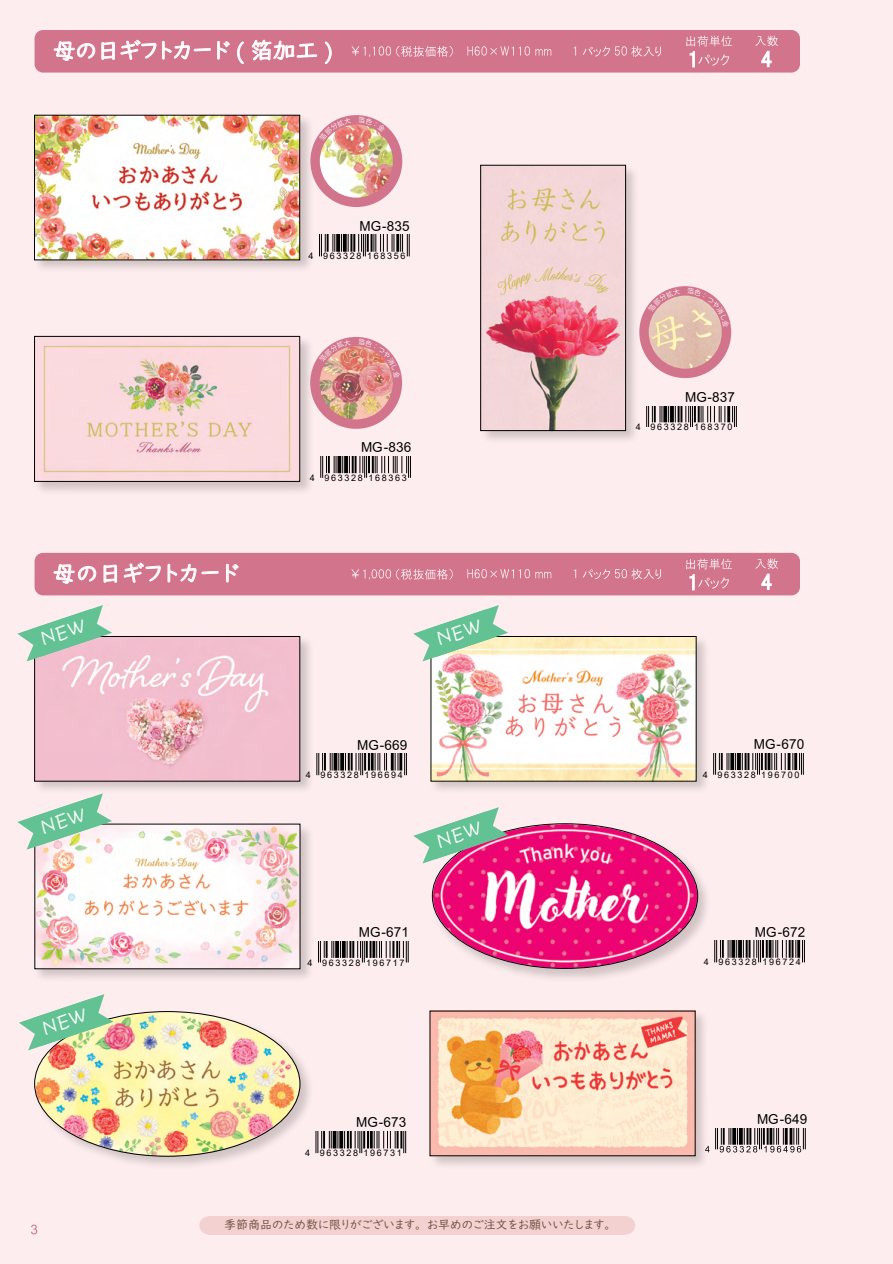
<style>
.page{position:relative;width:893px;height:1264px;background:#fff}
.page>*{position:absolute;margin:0;border:0;box-sizing:border-box;transform-origin:0 0}
.t1{font:22.5px "UD Digi Kyokasho NK R";color:#fff}
.t2{font:22.5px "UD Digi Kyokasho NK R";letter-spacing:.05em;color:#fff}
.t3{font:13.5px "DHHS Gothic W5 WINP RKSJ H";letter-spacing:.025em;color:#000}
.t4{font:12px "UD Digi Kyokasho NK R";color:#765648}
.t5{font:9px "Arial";letter-spacing:.185em;color:#000}
</style>
<div class="page">
<div style="left:0;top:0;width:893px;height:1263px;background:#fdedee"></div>
<svg style="left:31px;top:1224px;width:6px;height:10px"></svg>
<div style="left:35px;top:552px;width:765px;height:43px;background:#d2748c;border-radius:9px"></div>
<svg style="left:351px;top:569px;width:102px;height:10px"></svg>
<svg style="left:467px;top:569px;width:84px;height:9px"></svg>
<svg style="left:583px;top:568px;width:78px;height:11px"></svg>
<svg style="left:686px;top:558px;width:46px;height:33px"></svg>
<svg style="left:755px;top:558px;width:23px;height:32px"></svg>
<img style="left:429px;top:1010px;width:280px;height:155px">
<img style="left:432px;top:1012px;width:261px;height:141px">
<svg style="left:705px;top:1128px;width:101px;height:24px"></svg>
<img style="left:431px;top:823px;width:276px;height:155px">
<img style="left:441px;top:824px;width:120px;height:47px">
<img style="left:34px;top:1011px;width:283px;height:154px">
<img style="left:43px;top:1011px;width:120px;height:47px">
<img style="left:34px;top:823px;width:276px;height:155px">
<img style="left:37px;top:825px;width:261px;height:141px">
<img style="left:34px;top:636px;width:283px;height:154px">
<img style="left:36px;top:638px;width:262px;height:141px">
<div style="left:34px;top:636px;width:266px;height:145px;border:1px solid #000"></div>
<img style="left:430px;top:636px;width:276px;height:154px">
<img style="left:433px;top:638px;width:261px;height:141px">
<div style="left:208px;top:1215px;width:418px;height:19px;background:#f4d1d1"></div>
<div style="left:617px;top:1215px;width:18px;height:19px;background:#f4d1d1;border-radius:50%"></div>
<div style="left:199px;top:1215px;width:18px;height:19px;background:#f4d1d1;border-radius:50%"></div>
<div style="left:35px;top:30px;width:765px;height:43px;background:#d2748c;border-radius:9px"></div>
<svg style="left:351px;top:46px;width:102px;height:11px"></svg>
<svg style="left:467px;top:46px;width:84px;height:9px"></svg>
<svg style="left:583px;top:46px;width:78px;height:11px"></svg>
<svg style="left:686px;top:36px;width:46px;height:32px"></svg>
<svg style="left:755px;top:35px;width:23px;height:33px"></svg>
<img style="left:34px;top:335px;width:281px;height:156px">
<img style="left:36px;top:338px;width:262px;height:141px">
<div style="left:310px;top:337px;width:92px;height:92px;background:#d2748c;border-radius:50%"></div>
<img style="left:320px;top:346px;width:73px;height:73px;border-radius:37px">
<svg style="left:320px;top:456px;width:23px;height:21px"></svg>
<svg style="left:344px;top:456px;width:4px;height:17px"></svg>
<svg style="left:349px;top:456px;width:62px;height:21px"></svg>
<div style="left:34px;top:336px;width:266px;height:145px;border:1px solid #000"></div>
<img style="left:34px;top:114px;width:277px;height:155px">
<img style="left:36px;top:117px;width:262px;height:141px">
<div style="left:310px;top:115px;width:92px;height:92px;background:#d2748c;border-radius:50%"></div>
<img style="left:320px;top:124px;width:73px;height:73px;border-radius:37px">
<svg style="left:319px;top:235px;width:16px;height:21px"></svg>
<svg style="left:336px;top:235px;width:4px;height:17px"></svg>
<svg style="left:341px;top:235px;width:1px;height:17px"></svg>
<svg style="left:343px;top:235px;width:4px;height:17px"></svg>
<svg style="left:348px;top:235px;width:46px;height:21px"></svg>
<hr style="left:396px;top:235px;width:3px;height:17px;background:#000">
<svg style="left:400px;top:235px;width:10px;height:21px"></svg>
<img style="left:480px;top:164px;width:160px;height:276px">
<img style="left:482px;top:167px;width:142px;height:261px">
<svg style="left:646px;top:406px;width:16px;height:21px"></svg>
<svg style="left:663px;top:406px;width:4px;height:16px"></svg>
<svg style="left:668px;top:406px;width:1px;height:16px"></svg>
<svg style="left:670px;top:406px;width:4px;height:16px"></svg>
<svg style="left:675px;top:406px;width:50px;height:21px"></svg>
<hr style="left:727px;top:406px;width:3px;height:16px;background:#000">
<svg style="left:732px;top:406px;width:5px;height:21px"></svg>
<div style="left:639px;top:286px;width:92px;height:92px;background:#d2748c;border-radius:50%"></div>
<img style="left:649px;top:295px;width:73px;height:73px;border-radius:37px">
<div style="left:480px;top:165px;width:146px;height:265px;border:1px solid #000"></div>
<svg style="left:53px;top:564px;width:44px;height:20px"></svg>
<svg style="left:103px;top:564px;width:14px;height:19px"></svg>
<svg style="left:123px;top:562px;width:38px;height:21px"></svg>
<svg style="left:167px;top:563px;width:52px;height:19px"></svg>
<svg style="left:226px;top:563px;width:13px;height:19px"></svg>
<svg style="left:53px;top:40px;width:158px;height:21px"></svg>
<svg style="left:217px;top:41px;width:13px;height:19px"></svg>
<svg style="left:237px;top:41px;width:7px;height:23px"></svg>
<svg style="left:251px;top:39px;width:66px;height:34px"></svg>
<svg style="left:324px;top:41px;width:8px;height:23px"></svg>
<div style="left:34px;top:115px;width:266px;height:145px;border:1px solid #000"></div>
<svg style="left:316px;top:753px;width:23px;height:22px"></svg>
<svg style="left:340px;top:753px;width:4px;height:17px"></svg>
<svg style="left:345px;top:753px;width:42px;height:22px"></svg>
<hr style="left:391px;top:753px;width:3px;height:17px;background:#000">
<svg style="left:395px;top:753px;width:3px;height:17px"></svg>
<hr style="left:399px;top:753px;width:3px;height:17px;background:#000">
<svg style="left:404px;top:753px;width:3px;height:22px"></svg>
<svg style="left:713px;top:753px;width:16px;height:21px"></svg>
<svg style="left:730px;top:753px;width:4px;height:16px"></svg>
<svg style="left:735px;top:753px;width:1px;height:16px"></svg>
<svg style="left:737px;top:753px;width:4px;height:16px"></svg>
<svg style="left:742px;top:753px;width:51px;height:21px"></svg>
<hr style="left:794px;top:753px;width:3px;height:16px;background:#000">
<svg style="left:799px;top:753px;width:5px;height:21px"></svg>
<svg style="left:318px;top:941px;width:16px;height:21px"></svg>
<svg style="left:335px;top:941px;width:4px;height:16px"></svg>
<svg style="left:340px;top:941px;width:1px;height:16px"></svg>
<svg style="left:342px;top:941px;width:4px;height:16px"></svg>
<svg style="left:347px;top:941px;width:62px;height:21px"></svg>
<svg style="left:714px;top:940px;width:16px;height:22px"></svg>
<svg style="left:731px;top:940px;width:4px;height:17px"></svg>
<svg style="left:736px;top:940px;width:1px;height:17px"></svg>
<svg style="left:738px;top:940px;width:4px;height:17px"></svg>
<svg style="left:743px;top:940px;width:53px;height:22px"></svg>
<hr style="left:797px;top:940px;width:3px;height:17px;background:#000">
<svg style="left:802px;top:940px;width:3px;height:22px"></svg>
<svg style="left:315px;top:1131px;width:23px;height:21px"></svg>
<svg style="left:339px;top:1131px;width:4px;height:17px"></svg>
<svg style="left:344px;top:1131px;width:62px;height:21px"></svg>
<div style="left:837px;top:801px;width:27px;height:27px;border:2px solid #ed028c;border-radius:50%"></div>
<div style="left:837px;top:435px;width:27px;height:27px;border:2px solid #ed028c;border-radius:50%"></div>
<svg style="left:319px;top:339px;width:32px;height:23px"></svg>
<svg style="left:358px;top:338px;width:42px;height:40px"></svg>
<svg style="left:319px;top:117px;width:32px;height:24px"></svg>
<svg style="left:358px;top:117px;width:28px;height:16px"></svg>
<svg style="left:648px;top:288px;width:32px;height:24px"></svg>
<svg style="left:687px;top:287px;width:42px;height:40px"></svg>
<svg style="left:17px;top:605px;width:95px;height:56px"></svg>
<svg style="left:413px;top:605px;width:95px;height:56px"></svg>
<svg style="left:413px;top:807px;width:95px;height:56px"></svg>
<svg style="left:17px;top:793px;width:95px;height:56px"></svg>
<svg style="left:19px;top:994px;width:95px;height:56px"></svg>
<h1 class="t1" style="left:53px;top:38px;width:282px">母の日ギフトカード ( 箔加工 )</h1>
<h2 class="t3" style="left:360px;top:219px;width:51px">MG-835</h2>
<p class="t5" style="left:309px;top:250px;width:98px">4 963328 168356</p>
<h1 class="t2" style="left:53px;top:560px;width:187px">母の日ギフトカード</h1>
<h2 class="t3" style="left:361px;top:440px;width:52px">MG-836</h2>
<p class="t5" style="left:310px;top:471px;width:98px">4 963328 168363</p>
<h2 class="t3" style="left:685px;top:389px;width:51px">MG-837</h2>
<p class="t5" style="left:636px;top:420px;width:98px">4 963328 168370</p>
<h2 class="t3" style="left:357px;top:737px;width:52px">MG-669</h2>
<h2 class="t3" style="left:754px;top:737px;width:52px">MG-670</h2>
<p class="t5" style="left:306px;top:768px;width:98px">4 963328 196694</p>
<p class="t5" style="left:703px;top:768px;width:98px">4 963328 196700</p>
<h2 class="t3" style="left:359px;top:924px;width:52px">MG-671</h2>
<h2 class="t3" style="left:755px;top:924px;width:52px">MG-672</h2>
<p class="t5" style="left:308px;top:955px;width:98px">4 963328 196717</p>
<p class="t5" style="left:704px;top:955px;width:98px">4 963328 196724</p>
<h2 class="t3" style="left:356px;top:1115px;width:52px">MG-673</h2>
<h2 class="t3" style="left:757px;top:1111px;width:52px">MG-649</h2>
<p class="t5" style="left:305px;top:1146px;width:98px">4 963328 196731</p>
<h3 class="t4" style="left:224px;top:1217px;width:388px">季節商品のため数に限りがございます。お早めのご注文をお願いいたします。</h3>
</div>
